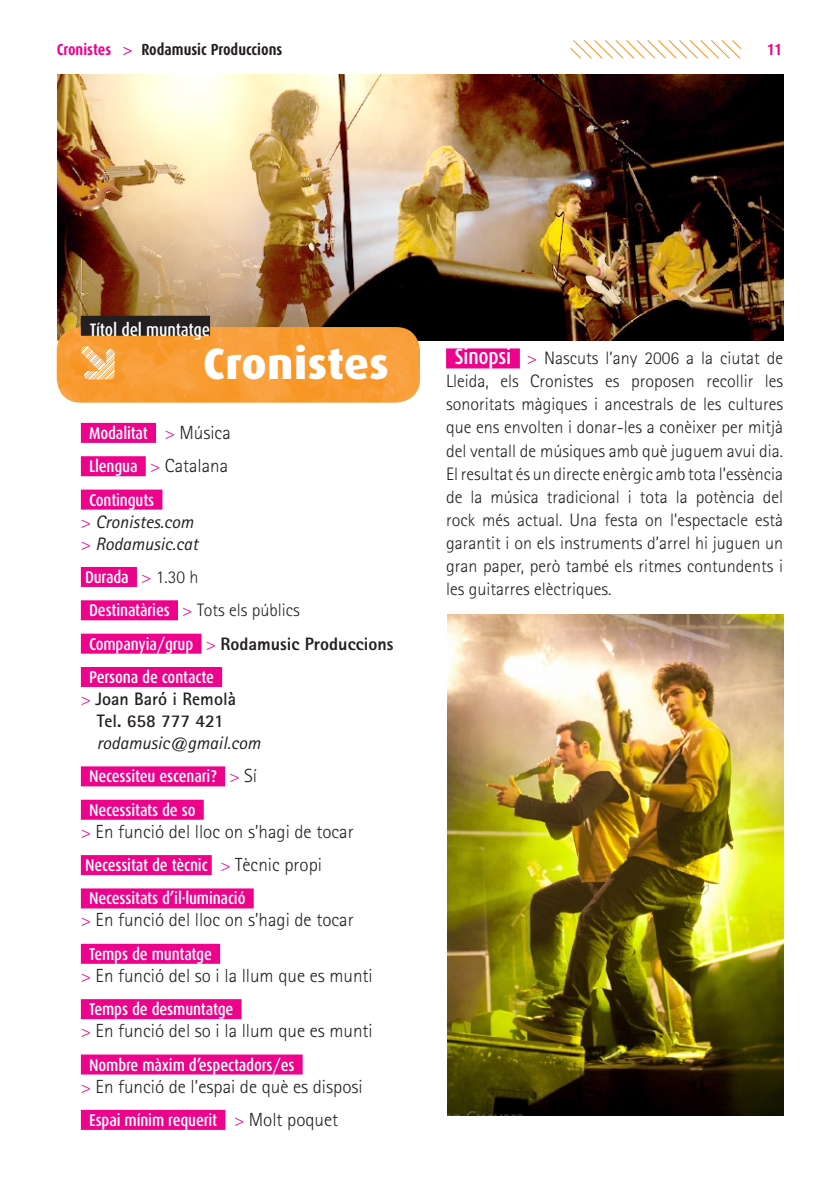
<style>
.page{position:relative;width:840px;height:1191px;background:#fff}
.page>*{position:absolute;margin:0;border:0;box-sizing:border-box;transform-origin:0 0}
.t1{font:800 44px "Dax";letter-spacing:.01em;color:#fff}
.t2{font:300 19px "Rotis Sans Serif";color:#231f20}
.t3{font:300 18px/23px "Rotis Sans Serif";color:#231f20;text-align:justify}
.t4{font:italic 18px/22px "Rotis Sans Serif";color:#231f20}
.t5{font:700 18px/22px "Rotis Sans Serif";color:#231f20;text-align:center}
.t6{font:500 18px "Dax Condensed";letter-spacing:-.01em;color:#fff}
.t7{font:500 17px/33.4px "Dax Condensed";letter-spacing:-.01em;color:#fff}
.t8{font:700 16px "Dax Condensed";color:#231f20}
.t9{font:700 16px "Dax Condensed";color:#ed028c}
.s1{color:#ed028c}
.s2{font-family:"Caecilia LT Std";font-weight:400;color:#ed028c}
.s3{font-family:"Rotis Sans Serif";font-weight:300;font-size:18px;color:#ed028c}
.s4{font-family:"Rotis Sans Serif";font-weight:300;font-size:19px;color:#231f20}
.s5{font-family:"Dax Condensed";font-weight:500;font-size:17px;color:#fff}
.s6{font-size:18px;color:#ed028c}
.s7{font-weight:300;font-style:normal;color:#ed028c}
.s8{font-family:"Rotis Sans Serif";font-weight:300;font-size:18px;color:#231f20}
.s9{font-family:"Rotis Sans Serif";font-weight:800;font-size:18px;color:#231f20}
.s10{font-weight:300;color:#ed028c}
.s11{font-family:"Dax Condensed";font-weight:500;font-size:22px;color:#fff}
</style>
<div class="page">
<img style="left:57px;top:75px;width:725px;height:265px">
<img style="left:447px;top:614px;width:335px;height:501px">
<div style="left:81px;top:423px;width:75px;height:20px;background:#ed028c"></div>
<div style="left:81px;top:456px;width:65px;height:20px;background:#ed028c"></div>
<div style="left:81px;top:489px;width:81px;height:20px;background:#ed028c"></div>
<div style="left:81px;top:567px;width:56px;height:20px;background:#ed028c"></div>
<div style="left:81px;top:600px;width:97px;height:20px;background:#ed028c"></div>
<div style="left:81px;top:633px;width:120px;height:20px;background:#ed028c"></div>
<div style="left:81px;top:667px;width:141px;height:20px;background:#ed028c"></div>
<div style="left:81px;top:766px;width:144px;height:20px;background:#ed028c"></div>
<div style="left:81px;top:799px;width:123px;height:20px;background:#ed028c"></div>
<div style="left:81px;top:855px;width:131px;height:20px;background:#ed028c"></div>
<div style="left:81px;top:888px;width:172px;height:20px;background:#ed028c"></div>
<div style="left:81px;top:943px;width:139px;height:20px;background:#ed028c"></div>
<div style="left:81px;top:999px;width:160px;height:20px;background:#ed028c"></div>
<div style="left:81px;top:1054px;width:221px;height:20px;background:#ed028c"></div>
<div style="left:81px;top:1109px;width:144px;height:20px;background:#ed028c"></div>
<img style="left:57px;top:327px;width:363px;height:76px">
<div style="left:446px;top:348px;width:73px;height:20px;background:#ed028c"></div>
<svg style="left:81px;top:346px;width:34px;height:33px"></svg>
<svg style="left:570px;top:40px;width:170px;height:18px"></svg>
<div style="left:81px;top:316px;width:129px;height:20px;background:#231f20"></div>
<p class="t8" style="left:57px;top:40px;width:227px"><span class="s1">Cronistes</span> <span class="s2">&gt;</span> Rodamusic Produccions</p>
<p class="t9" style="left:766px;top:40px;width:16px">11</p>
<p class="t6" style="left:90px;top:320px;width:122px">Títol del muntatge</p>
<h1 class="t1" style="left:203px;top:339px;width:187px">Cronistes</h1>
<p class="t7" style="left:89px;top:416px;width:143px">Modalitat <span class="s3">&gt;</span> <span class="s4">Música</span></p>
<p class="t2" style="left:89px;top:455px;width:140px"><span class="s5">Llengua</span> <span class="s6">&gt;</span> Catalana</p>
<p class="t7" style="left:89px;top:483px;width:67px">Continguts</p>
<p class="t4" style="left:81px;top:510px;width:119px"><span class="s7">&gt;</span> Cronistes.com <span class="s7">&gt;</span> Rodamusic.cat</p>
<p class="t7" style="left:85px;top:560px;width:115px">Durada <span class="s3">&gt;</span> <span class="s8">1.30 h</span></p>
<p class="t7" style="left:89px;top:594px;width:305px">Destinatàries <span class="s3">&gt;</span> <span class="s8">Tots els públics<br></span>Companyia/grup <span class="s3">&gt;</span> <span class="s9">Rodamusic Produccions</span></p>
<p class="t7" style="left:89px;top:660px;width:126px">Persona de contacte</p>
<p class="t5" style="left:81px;top:687px;width:156px"><span class="s10">&gt;</span> Joan Baró i Remolà<br>Tel. 658 777 421</p>
<p class="t4" style="left:97px;top:732px;width:165px">rodamusic@gmail.com</p>
<p class="t7" style="left:89px;top:760px;width:169px">Necessiteu escenari? <span class="s3">&gt;</span> <span class="s4">Sí<br></span>Necessitats de so</p>
<p class="t2" style="left:81px;top:820px;width:274px"><span class="s6">&gt;</span> En funció del lloc on s’hagi de tocar</p>
<p class="t7" style="left:85px;top:848px;width:238px">Necessitat de tècnic <span class="s3">&gt;</span> <span class="s4">Tècnic propi<br></span>Necessitats d’il·luminació</p>
<p class="t2" style="left:81px;top:909px;width:274px"><span class="s6">&gt;</span> En funció del lloc on s’hagi de tocar</p>
<p class="t7" style="left:89px;top:937px;width:124px">Temps de muntatge</p>
<p class="t2" style="left:81px;top:964px;width:293px"><span class="s6">&gt;</span> En funció del so i la llum que es munti</p>
<p class="t7" style="left:89px;top:992px;width:146px">Temps de desmuntatge</p>
<p class="t2" style="left:81px;top:1019px;width:293px"><span class="s6">&gt;</span> En funció del so i la llum que es munti</p>
<p class="t7" style="left:89px;top:1048px;width:207px">Nombre màxim d’espectadors/es</p>
<p class="t2" style="left:81px;top:1075px;width:283px"><span class="s6">&gt;</span> En funció de l’espai de què es disposi</p>
<p class="t7" style="left:89px;top:1103px;width:250px">Espai mínim requerit <span class="s3">&gt;</span> <span class="s4">Molt poquet</span></p>
<p class="t3" style="left:446px;top:347px;width:338px;text-indent:9px"><span class="s11">Sinopsi</span> <span class="s1">&gt;</span> Nascuts l’any 2006 a la ciutat de Lleida, els Cronistes es proposen recollir les sonoritats màgiques i ancestrals de les cultures que ens envolten i donar-les a conèixer per mitjà del ventall de músiques amb què juguem avui dia.<br>El resultat és un directe enèrgic amb tota l’essència de la música tradicional i tota la potència del rock més actual. Una festa on l’espectacle està garantit i on els instruments d’arrel hi juguen un gran paper, però també els ritmes contundents i les guitarres elèctriques.</p>
</div>
